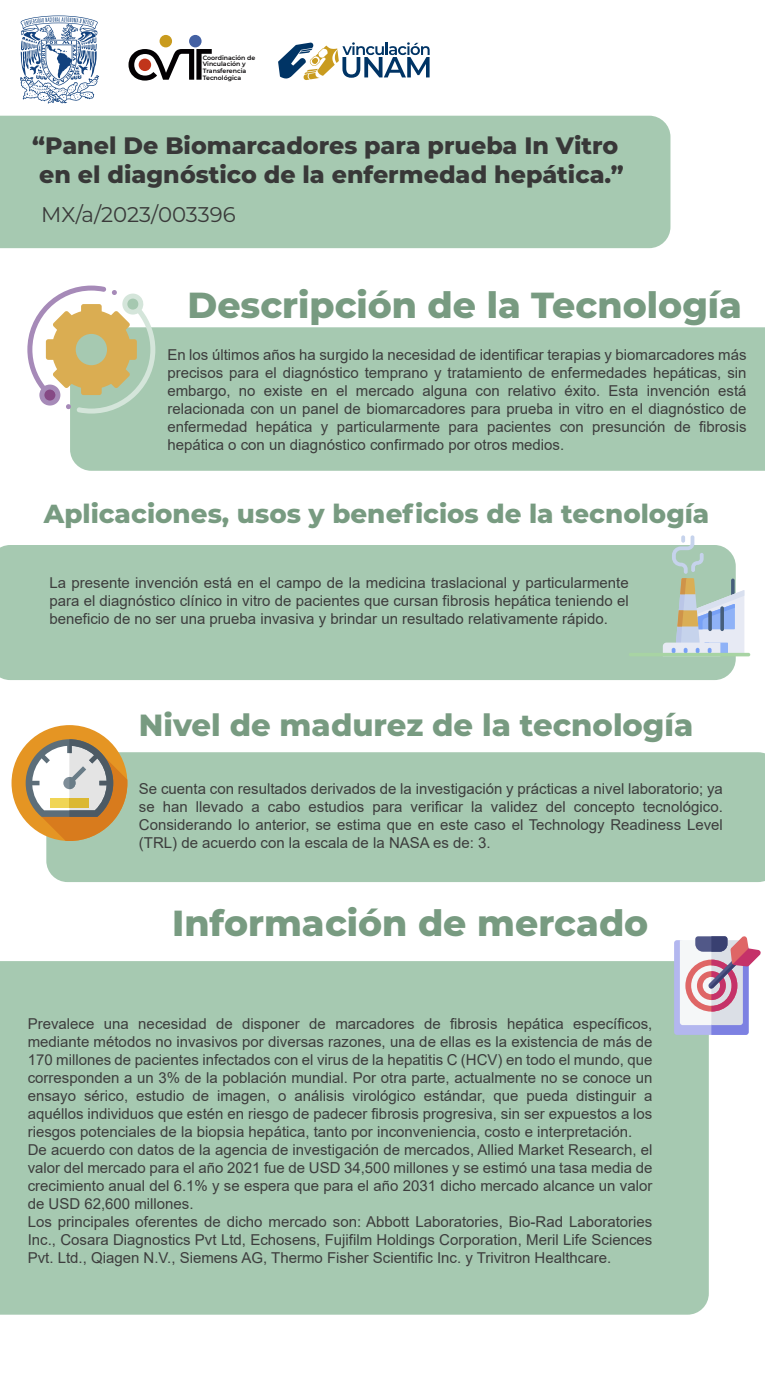
<style>
.page{position:relative;width:765px;height:1390px;background:#fff}
.page>*{position:absolute;margin:0;border:0;box-sizing:border-box;transform-origin:0 0}
.t1{font:800 36.25px "Montserrat";color:#789b81}
.t2{font:800 30.62px "Montserrat";color:#789b81}
.t3{font:800 26.12px "Montserrat";color:#789b81}
.t4{font:800 23.75px/28.5px "Montserrat";color:#383838}
.t5{font:21.25px "Montserrat";color:#3a3a3a}
.t6{font:15px/18px "Arial";color:#3d3d3d;text-align:justify}
.t7{font:600 6.25px/6.6px "Montserrat";color:#030002}
</style>
<div class="page">
<div style="left:0;top:116px;width:670px;height:132px;background:#a6c9b1"></div>
<div style="left:70px;top:327px;width:695px;height:144px;background:#a6c9b1"></div>
<svg style="left:27px;top:286px;width:128px;height:127px"></svg>
<div style="left:0;top:545px;width:736px;height:135px;background:#a6c9b1"></div>
<svg style="left:663px;top:535px;width:81px;height:118px"></svg>
<hr style="left:629px;top:653px;width:121px;height:3px;background:#a8d4a4;border-radius:2px">
<div style="left:46px;top:752px;width:719px;height:130px;background:#a6c9b1"></div>
<div style="left:12px;top:725px;width:115px;height:116px;background:#e59523;border-radius:50%"></div>
<svg style="left:26px;top:739px;width:101px;height:102px"></svg>
<div style="left:0;top:961px;width:709px;height:353px;background:#a6c9b1"></div>
<svg style="left:674px;top:936px;width:87px;height:99px"></svg>
<svg style="left:20px;top:16px;width:79px;height:88px"></svg>
<div style="left:160px;top:35px;width:12px;height:12px;background:#c99b1e;border-radius:50%"></div>
<div style="left:189px;top:35px;width:13px;height:12px;background:#4461a3;border-radius:50%"></div>
<svg style="left:129px;top:49px;width:83px;height:32px"></svg>
<svg style="left:278px;top:42px;width:152px;height:38px"></svg>
<p class="t7" style="left:203px;top:54px;width:54px">Coordinación de<br>Vinculación y<br>Transferencia<br>Tecnológica</p>
<h3 class="t4" style="left:32px;top:130px;width:593px">“Panel De Biomarcadores para prueba In Vitro en el diagnóstico de la enfermedad hepática.”</h3>
<h3 class="t5" style="left:41px;top:199px;width:196px">MX/a/2023/003396</h3>
<h1 class="t1" style="left:187px;top:278px;width:556px">Descripción de la Tecnología</h1>
<p class="t6" style="left:167px;top:346px;width:581px">En los últimos años ha surgido la necesidad de identificar terapias y biomarcadores más precisos para el diagnóstico temprano y tratamiento de enfermedades hepáticas, sin embargo, no existe en el mercado alguna con relativo éxito. Esta invención está relacionada con un panel de biomarcadores para prueba in vitro en el diagnóstico de enfermedad hepática y particularmente para pacientes con presunción de fibrosis hepática o con un diagnóstico confirmado por otros medios.</p>
<h3 class="t3" style="left:44px;top:494px;width:667px">Aplicaciones, usos y beneficios de la tecnología</h3>
<p class="t6" style="left:49px;top:574px;width:581px">La presente invención está en el campo de la medicina traslacional y particularmente para el diagnóstico clínico in vitro de pacientes que cursan fibrosis hepática teniendo el beneficio de no ser una prueba invasiva y brindar un resultado relativamente rápido.</p>
<h2 class="t2" style="left:139px;top:702px;width:556px">Nivel de madurez de la tecnología</h2>
<p class="t6" style="left:139px;top:780px;width:586px">Se cuenta con resultados derivados de la investigación y prácticas a nivel laboratorio; ya se han llevado a cabo estudios para verificar la validez del concepto tecnológico.<br>Considerando lo anterior, se estima que en este caso el Technology Readiness Level (TRL) de acuerdo con la escala de la NASA es de: 3.</p>
<h1 class="t1" style="left:172px;top:897px;width:478px">Información de mercado</h1>
<p class="t6" style="left:28px;top:1014px;width:626px;text-align:left">Prevalece una necesidad de disponer de marcadores de fibrosis hepática específicos, mediante métodos no invasivos por diversas razones, una de ellas es la existencia de más de 170 millones de pacientes infectados con el virus de la hepatitis C (HCV) en todo el mundo, que corresponden a un 3% de la población mundial. Por otra parte, actualmente no se conoce un ensayo sérico, estudio de imagen, o análisis virológico estándar, que pueda distinguir a aquéllos individuos que estén en riesgo de padecer fibrosis progresiva, sin ser expuestos a los riesgos potenciales de la biopsia hepática, tanto por inconveniencia, costo e interpretación.<br>De acuerdo con datos de la agencia de investigación de mercados, Allied Market Research, el valor del mercado para el año 2021 fue de USD 34,500 millones y se estimó una tasa media de crecimiento anual del 6.1% y se espera que para el año 2031 dicho mercado alcance un valor de USD 62,600 millones.<br>Los principales oferentes de dicho mercado son: Abbott Laboratories, Bio-Rad Laboratories Inc., Cosara Diagnostics Pvt Ltd, Echosens, Fujifilm Holdings Corporation, Meril Life Sciences Pvt. Ltd., Qiagen N.V., Siemens AG, Thermo Fisher Scientific Inc. y Trivitron Healthcare.</p>
</div>
